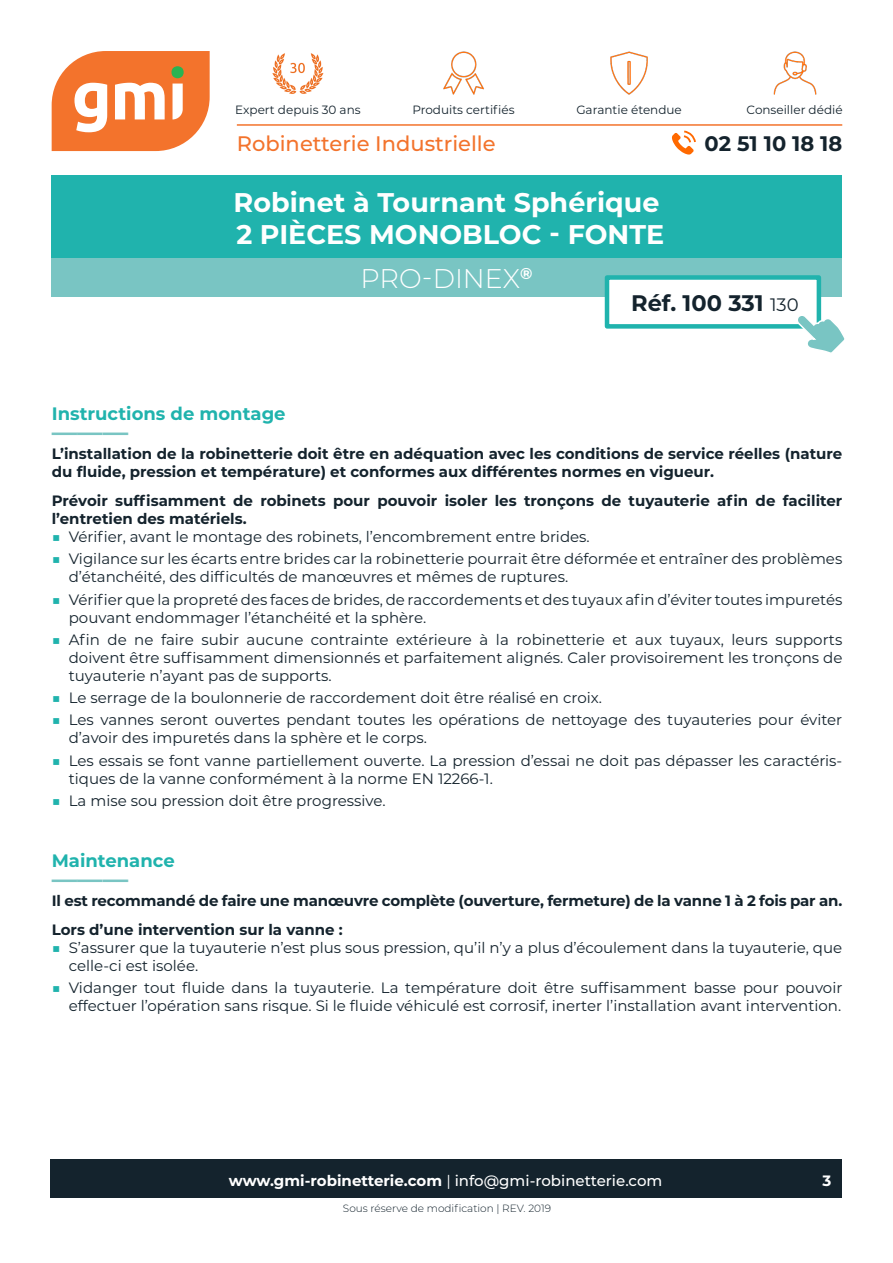
<style>
.page{position:relative;width:893px;height:1263px;background:#fff}
.page>*{position:absolute;margin:0;border:0;box-sizing:border-box;transform-origin:0 0}
.TITRE_Fiche_produit{font:700 27px "Montserrat";color:#fff}
.TITRE_Fiche_produit-2{font:300 27px "Montserrat";color:#fff}
.SOULIGNEMENT_SOUS-TI{font:700 25.5px "Montserrat";color:#79c5c3}
.RÉFÉRENCE{font:700 22.5px "Montserrat";color:#14232d}
.t1{font:500 21px "Montserrat";color:#f3732c}
.t2{font:700 21px "Montserrat";color:#14232d}
.SOUS-TITRE{font:700 18px "Montserrat";color:#20b3ad}
.t3{font:15px/18px "Montserrat";color:#14232d}
.TEXTE{font:700 15px/18px "Montserrat";color:#14232d}
.t4{font:500 15px "Montserrat";color:#fff}
.t5{font:700 15px "Montserrat";color:#fff}
.t6{font:12px "Montserrat";color:#14232d}
.NOTE_BAS_DE_PAGE{font:300 10.5px "Montserrat";color:#14232d}
.s1{font-weight:400;font-size:18px}
.s2{font-weight:500;color:#20b3ad}
.s3{font-weight:700}
.s4{font-weight:400}
</style>
<div class="page">
<div style="left:52px;top:175px;width:790px;height:83px;background:#20b3ad"></div>
<div style="left:52px;top:258px;width:790px;height:39px;background:#79c5c3"></div>
<div style="left:605px;top:275px;width:216px;height:54px;background:#fff;border:4px solid #20b3ad"></div>
<div style="left:50px;top:1160px;width:792px;height:38px;background:#14232d"></div>
<svg style="left:52px;top:51px;width:158px;height:100px"></svg>
<hr style="left:237px;top:124px;width:605px;height:2px;background:#f3732c">
<img style="left:443px;top:51px;width:41px;height:44px">
<img style="left:610px;top:51px;width:38px;height:44px">
<img style="left:773px;top:51px;width:44px;height:44px">
<svg style="left:672px;top:131px;width:24px;height:24px"></svg>
<svg style="left:795px;top:313px;width:50px;height:40px"></svg>
<img style="left:272px;top:53px;width:52px;height:41px">
<p class="t6" style="left:235px;top:101px;width:127px">Expert depuis 30 ans</p>
<p class="t6" style="left:412px;top:101px;width:104px">Produits certifiés</p>
<p class="t6" style="left:576px;top:101px;width:107px">Garantie étendue</p>
<p class="t6" style="left:747px;top:101px;width:98px">Conseiller dédié</p>
<h3 class="t1" style="left:237px;top:129px;width:260px">Robinetterie Industrielle</h3>
<p class="TITRE_Fiche_produit" style="left:234px;top:183px;width:427px">Robinet à Tournant Sphérique</p>
<p class="TITRE_Fiche_produit" style="left:236px;top:215px;width:429px">2 PIÈCES MONOBLOC - FONTE</p>
<p class="TITRE_Fiche_produit-2" style="left:360px;top:260px;width:173px">PRO-DINEX<sup>®</sup></p>
<h3 class="t2" style="left:705px;top:129px;width:139px">02 51 10 18 18</h3>
<p class="RÉFÉRENCE" style="left:631px;top:287px;width:169px">Réf. 100 331 <span class="s1">130</span></p>
<p class="SOUS-TITRE" style="left:52px;top:401px;width:235px">Instructions de montage</p>
<p class="SOULIGNEMENT_SOUS-TI" style="left:52px;top:414px;width:78px">――—</p>
<p class="TEXTE" style="left:52px;top:444px;width:792px">L’installation de la robinetterie doit être en adéquation avec les conditions de service réelles (nature du fluide, pression et température) et conformes aux différentes normes en vigueur.</p>
<p class="TEXTE" style="left:52px;top:491px;width:792px">Prévoir suffisamment de robinets pour pouvoir isoler les tronçons de tuyauterie afin de faciliter l’entretien des matériels.</p>
<p class="t3" style="left:52px;top:527px;width:539px"><span class="s2">■</span> Vérifier, avant le montage des robinets, l’encombrement entre brides.</p>
<p class="t3" style="left:69px;top:550px;width:775px;text-indent:-17px"><span class="s2">■</span> Vigilance sur les écarts entre brides car la robinetterie pourrait être déformée et entraîner des problèmes d’étanchéité, des difficultés de manœuvres et mêmes de ruptures.</p>
<p class="t3" style="left:69px;top:590px;width:775px;text-indent:-17px"><span class="s2">■</span> Vérifier que la propreté des faces de brides, de raccordements et des tuyaux afin d’éviter toutes impuretés pouvant endommager l’étanchéité et la sphère.</p>
<p class="t3" style="left:69px;top:630px;width:775px;text-align:justify;text-indent:-17px"><span class="s2">■</span> Afin de ne faire subir aucune contrainte extérieure à la robinetterie et aux tuyaux, leurs supports doivent être suffisamment dimensionnés et parfaitement alignés. Caler provisoirement les tronçons de tuyauterie n’ayant pas de supports.</p>
<p class="t3" style="left:52px;top:688px;width:552px"><span class="s2">■</span> Le serrage de la boulonnerie de raccordement doit être réalisé en croix.</p>
<p class="t3" style="left:69px;top:711px;width:775px;text-indent:-17px"><span class="s2">■</span> Les vannes seront ouvertes pendant toutes les opérations de nettoyage des tuyauteries pour éviter d’avoir des impuretés dans la sphère et le corps.</p>
<p class="t3" style="left:69px;top:751px;width:775px;text-indent:-17px"><span class="s2">■</span> Les essais se font vanne partiellement ouverte. La pression d’essai ne doit pas dépasser les caractéris&shy;tiques de la vanne conformément à la norme EN 12266-1.</p>
<p class="t3" style="left:52px;top:791px;width:335px"><span class="s2">■</span> La mise sou pression doit être progressive.</p>
<p class="SOUS-TITRE" style="left:52px;top:848px;width:124px">Maintenance</p>
<p class="SOULIGNEMENT_SOUS-TI" style="left:52px;top:861px;width:78px">――—</p>
<p class="TEXTE" style="left:52px;top:891px;width:792px">Il est recommandé de faire une manœuvre complète (ouverture, fermeture) de la vanne 1 à 2 fois par an.</p>
<p class="TEXTE" style="left:52px;top:920px;width:293px">Lors d’une intervention sur la vanne :</p>
<p class="t3" style="left:69px;top:938px;width:775px;text-indent:-17px"><span class="s2">■</span> S’assurer que la tuyauterie n’est plus sous pression, qu’il n’y a plus d’écoulement dans la tuyauterie, que celle-ci est isolée.</p>
<p class="t3" style="left:52px;top:978px;width:792px;text-align:right"><span class="s2">■</span> Vidanger tout fluide dans la tuyauterie. La température doit être suffisamment basse pour pouvoir effectuer l’opération sans risque. Si le fluide véhiculé est corrosif, inerter l’installation avant intervention.</p>
<p class="t4" style="left:229px;top:1170px;width:435px"><span class="s3">www.gmi-robinetterie.com</span> <span class="s4">|</span> info@gmi-robinetterie.com</p>
<p class="t5" style="left:822px;top:1170px;width:10px">3</p>
<p class="NOTE_BAS_DE_PAGE" style="left:343px;top:1201px;width:210px">Sous réserve de modification | REV. 2019</p>
</div>
